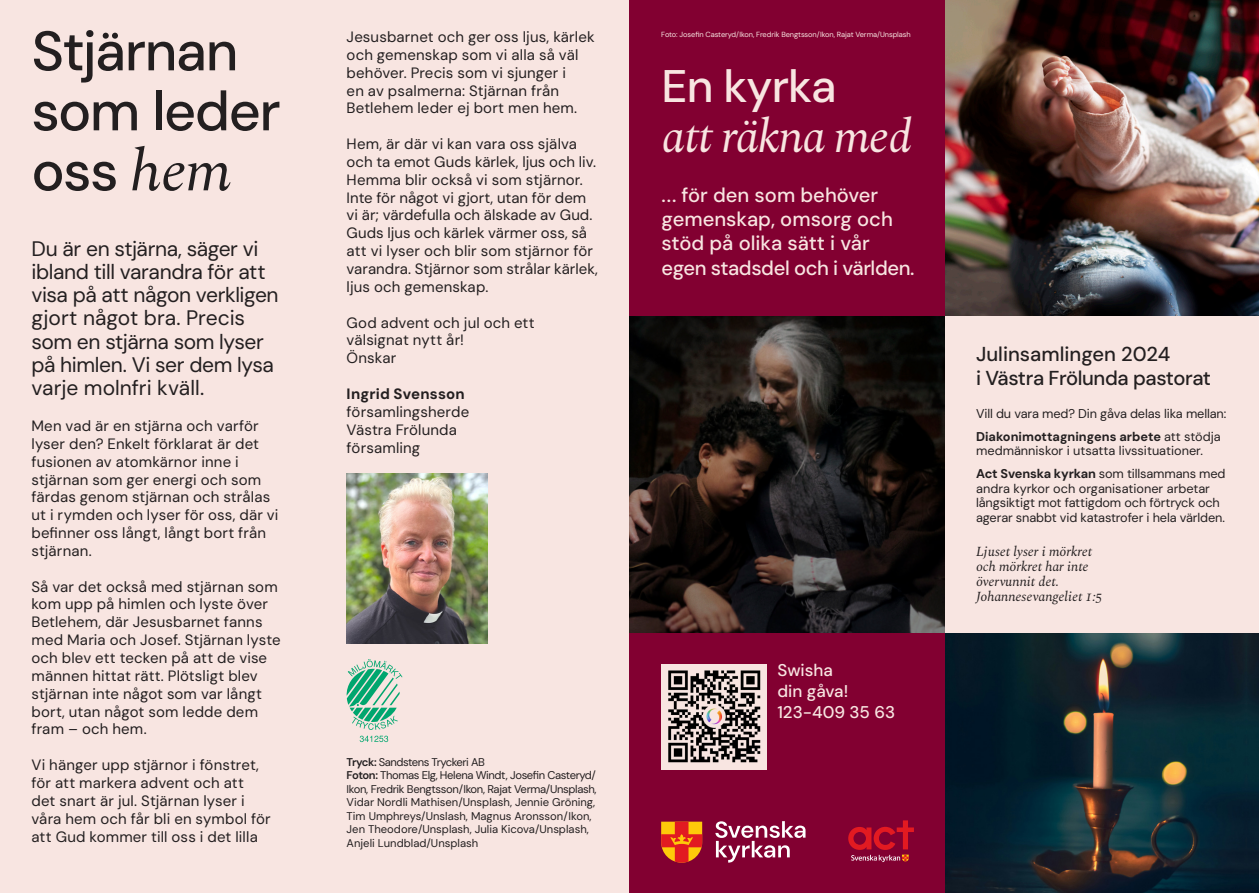
<style>
.page{position:relative;width:1259px;height:893px;background:#fff}
.page>*{position:absolute;margin:0;border:0;box-sizing:border-box;transform-origin:0 0}
.t1{font:500 55.5px/60px "DM Sans";letter-spacing:-.025em;color:#231f20}
.Detaljtext_och_listor{font:italic 46.65px "Spectral";letter-spacing:-.025em;color:#f8e5e1}
.Detaljtext_och_listor-2{font:500 45.6px "DM Sans";letter-spacing:-.02em;color:#f8e5e1}
.t2{font:21px/23.2px "DM Sans";letter-spacing:-.02em;color:#231f20}
.Detaljtext_och_listor-3{font:500 20.1px/24.2px "DM Sans";letter-spacing:-.005em;color:#f8e5e1}
.Detaljtext_och_listor-4{font:500 20.1px "DM Sans";letter-spacing:-.02em;color:#231f20}
.Detaljtext_och_listor-5{font:500 20.1px "DM Sans";color:#231f20}
.Detaljtext_och_listor-6{font:500 16.95px "DM Sans";color:#f8e5e1}
.t3{font:15px/17.9px "DM Sans";letter-spacing:.01em;color:#231f20}
.t4{font:700 15px "DM Sans";letter-spacing:.015em;color:#231f20}
.Detaljtext_och_listor-7{font:italic 13.65px "Spectral";color:#231f20}
.Detaljtext_och_listor-8{font:12.75px/14.9px "DM Sans";letter-spacing:-.01em;color:#231f20}
.Detaljtext_och_listor-9{font:11.25px/13.5px "DM Sans";color:#231f20}
.Detaljtext_och_listor-10{font:11.25px "DM Sans";letter-spacing:-.04em;color:#231f20}
.Detaljtext_och_listor-11{font:7.5px "DM Sans";letter-spacing:-.01em;color:#f8e5e1}
.s1{font-family:"Spectral";font-weight:400;font-style:italic;font-size:59.4px}
.s2{font-weight:600}
.s3{font-weight:700}
</style>
<div class="page">
<div style="left:0;top:0;width:629px;height:893px;background:#f8e5e1"></div>
<img style="left:346px;top:473px;width:141px;height:170px">
<div style="left:629px;top:0;width:357px;height:893px;background:#820031"></div>
<img style="left:945px;top:0;width:314px;height:893px">
<img style="left:945px;top:1px;width:314px;height:315px">
<svg style="left:715px;top:821px;width:90px;height:42px"></svg>
<svg style="left:661px;top:822px;width:41px;height:41px;background:#e25e19"></svg>
<img style="left:629px;top:316px;width:316px;height:316px">
<div style="left:945px;top:316px;width:314px;height:316px;background:#f8e5e1"></div>
<svg style="left:661px;top:664px;width:105px;height:105px;background:#9a8e8c"></svg>
<svg style="left:848px;top:820px;width:66px;height:43px"></svg>
<svg style="left:360px;top:736px;width:28px;height:6px"></svg>
<svg style="left:347px;top:659px;width:55px;height:71px"></svg>
<p class="t1" style="left:31px;top:21px;width:251px">Stjärnan som leder</p>
<p class="t1" style="left:31px;top:141px;width:202px">oss <span class="s1">hem</span></p>
<p class="t2" style="left:31px;top:237px;width:249px">Du är en stjärna, säger vi ibland till varandra för att visa på att någon verkligen gjort något bra. Precis som en stjärna som lyser på himlen. Vi ser dem lysa varje molnfri kväll.</p>
<p class="t3" style="left:31px;top:417px;width:249px">Men vad är en stjärna och varför lyser den? Enkelt förklarat är det fusionen av atomkärnor inne i stjärnan som ger energi och som färdas genom stjärnan och strålas ut i rymden och lyser för oss, där vi befinner oss långt, långt bort från stjärnan.</p>
<p class="t3" style="left:31px;top:577px;width:251px">Så var det också med stjärnan som kom upp på himlen och lyste över<br>Betlehem, där Jesusbarnet fanns med Maria och Josef. Stjärnan lyste och blev ett tecken på att de vise männen hittat rätt. Plötsligt blev stjärnan inte något som var långt bort, utan något som ledde dem fram – och hem.</p>
<p class="t3" style="left:31px;top:756px;width:241px">Vi hänger upp stjärnor i fönstret, för att markera advent och att det snart är jul. Stjärnan lyser i våra hem och får bli en symbol för att Gud kommer till oss i det lilla</p>
<p class="t3" style="left:347px;top:28px;width:250px">Jesusbarnet och ger oss ljus, kärlek och gemenskap som vi alla så väl behöver. Precis som vi sjunger i<br>en av psalmerna: Stjärnan från<br>Betlehem leder ej bort men hem.</p>
<p class="t3" style="left:347px;top:135px;width:253px">Hem, är där vi kan vara oss själva och ta emot Guds kärlek, ljus och liv.<br>Hemma blir också vi som stjärnor.<br>Inte för något vi gjort, utan för dem vi är; värdefulla och älskade av Gud.<br>Guds ljus och kärlek värmer oss, så att vi lyser och blir som stjärnor för varandra. Stjärnor som strålar kärlek, ljus och gemenskap.</p>
<p class="t3" style="left:347px;top:313px;width:190px">God advent och jul och ett välsignat nytt år!</p>
<p class="t3" style="left:347px;top:349px;width:51px">Önskar</p>
<p class="t4" style="left:347px;top:384px;width:120px">Ingrid Svensson</p>
<p class="t3" style="left:347px;top:403px;width:124px">församlingsherde</p>
<p class="t3" style="left:347px;top:420px;width:112px">Västra Frölunda</p>
<p class="t3" style="left:347px;top:438px;width:75px">församling</p>
<p class="Detaljtext_och_listor-10" style="left:347px;top:755px;width:140px"><span class="s2">Tryck:</span> Sandstens Tryckeri AB</p>
<p class="Detaljtext_och_listor-9" style="left:347px;top:769px;width:251px"><span class="s2">Foton:</span> Thomas Elg, Helena Windt, Josefin Casteryd/ Ikon, Fredrik Bengtsson/Ikon, Rajat Verma/Unsplash, Vidar Nordli Mathisen/Unsplash, Jennie Gröning, Tim Umphreys/Unslash, Magnus Aronsson/Ikon, Jen Theodore/Unsplash, Julia Kicova/Unsplash, Anjeli Lundblad/Unsplash</p>
<p class="Detaljtext_och_listor-11" style="left:661px;top:30px;width:251px">Foto: Josefin Casteryd/Ikon, Fredrik Bengtsson/Ikon, Rajat Verma/Unsplash</p>
<p class="Detaljtext_och_listor-2" style="left:661px;top:58px;width:176px">En kyrka</p>
<p class="Detaljtext_och_listor" style="left:661px;top:103px;width:252px">att räkna med</p>
<p class="Detaljtext_och_listor-3" style="left:661px;top:183px;width:218px">... för den som behöver</p>
<p class="Detaljtext_och_listor-3" style="left:661px;top:207px;width:254px">gemenskap, omsorg och stöd på olika sätt i vår egen stadsdel och i världen.</p>
<p class="Detaljtext_och_listor-6" style="left:777px;top:659px;width:57px">Swisha</p>
<p class="Detaljtext_och_listor-6" style="left:777px;top:681px;width:72px">din gåva!</p>
<p class="Detaljtext_och_listor-6" style="left:777px;top:702px;width:119px">123-409 35 63</p>
<p class="Detaljtext_och_listor-5" style="left:976px;top:342px;width:196px">Julinsamlingen 2024</p>
<p class="Detaljtext_och_listor-4" style="left:976px;top:366px;width:236px">i Västra Frölunda pastorat</p>
<p class="Detaljtext_och_listor-8" style="left:976px;top:406px;width:252px">Vill du vara med? Din gåva delas lika mellan:</p>
<p class="Detaljtext_och_listor-8" style="left:976px;top:429px;width:246px"><span class="s3">Diakonimottagningens arbete</span> att stödja medmänniskor i utsatta livssituationer.</p>
<p class="Detaljtext_och_listor-8" style="left:976px;top:466px;width:251px"><span class="s3">Act Svenska kyrkan</span> som tillsammans med andra kyrkor och organisationer arbetar långsiktigt mot fattigdom och förtryck och agerar snabbt vid katastrofer i hela världen.</p>
<p class="Detaljtext_och_listor-7" style="left:976px;top:542px;width:118px">Ljuset lyser i mörkret</p>
<p class="Detaljtext_och_listor-7" style="left:976px;top:557px;width:114px">och mörkret har inte</p>
<p class="Detaljtext_och_listor-7" style="left:976px;top:571px;width:84px">övervunnit det.</p>
<p class="Detaljtext_och_listor-7" style="left:976px;top:586px;width:128px">Johannesevangeliet 1:5</p>
</div>
